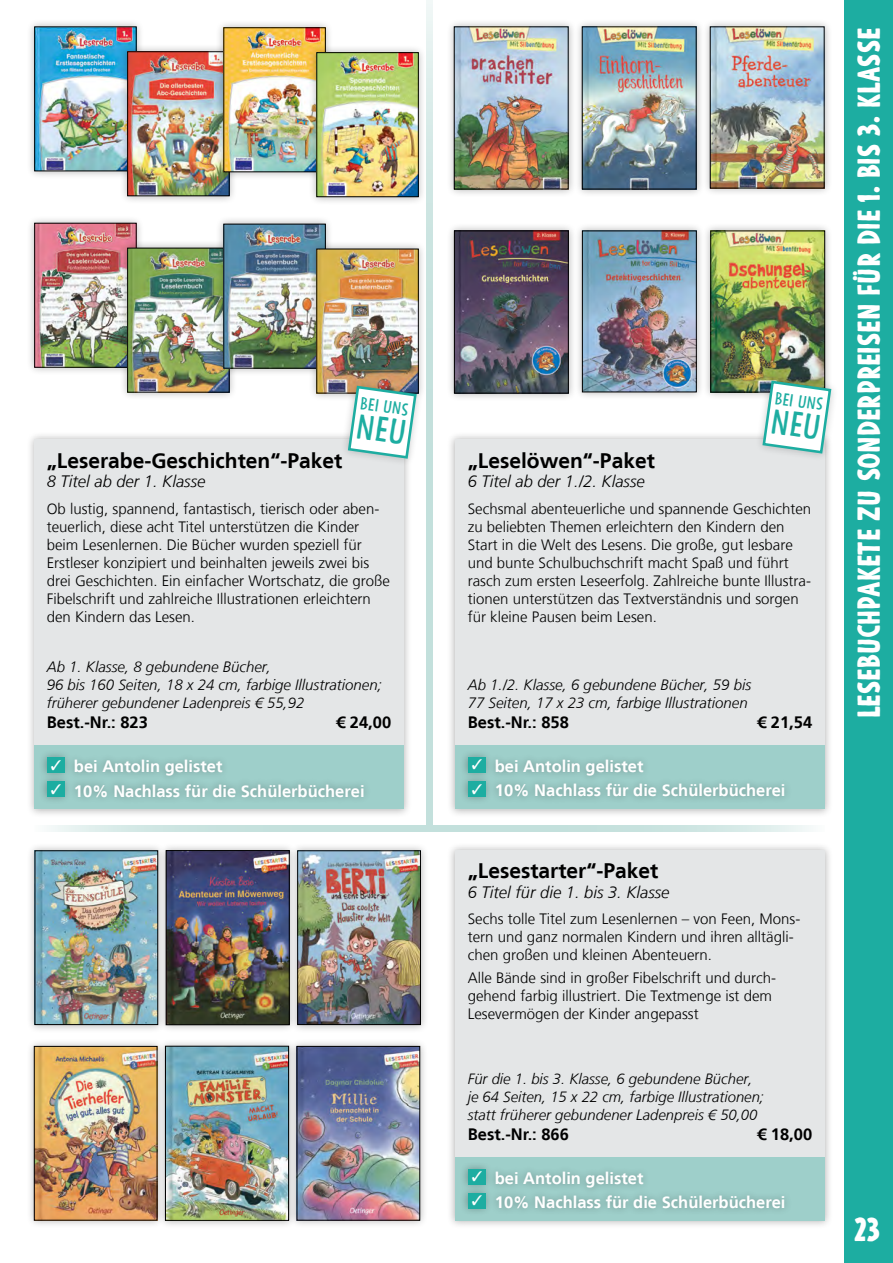
<style>
.page{position:relative;width:893px;height:1263px;background:#fff}
.page>*{position:absolute;margin:0;border:0;box-sizing:border-box;transform-origin:0 0}
.t1{font:900 31.5px "Argone";color:#fff}
.t2{font:900 30px "Argone";color:#fff}
.KS_Titel{font:700 21px "Frutiger LT";color:#000}
.KS_Zusätze{font:700 16.5px "Frutiger LT";color:#fff}
.KS_Titelzusatz{font:italic 300 16.5px "Frutiger LT";color:#000}
.KS_Bibliografie{font:700 16.5px "Frutiger LT";color:#000}
.t3{font:16.5px "Argone";color:#1dada1}
.KS_Fließtext{font:300 15px/18px "Frutiger LT";color:#000}
.KS_Bibliografie-2{font:italic 300 15px/18px "Frutiger LT";color:#000}
.KS_Bibliografie-3{font:italic 300 14.85px/17.9px "Frutiger LT";color:#000}
</style>
<div class="page">
<div style="left:844px;top:0;width:49px;height:1263px;background:#1dada1"></div>
<div style="left:447px;top:431px;width:386px;height:386px;background:#000;opacity:.3"></div>
<div style="left:455px;top:439px;width:370px;height:370px;background:#e4e6e7"></div>
<div style="left:26px;top:431px;width:386px;height:386px;background:#000;opacity:.3"></div>
<div style="left:34px;top:439px;width:370px;height:370px;background:#e4e6e7"></div>
<div style="left:447px;top:842px;width:386px;height:386px;background:#000;opacity:.3"></div>
<div style="left:455px;top:850px;width:370px;height:370px;background:#e4e6e7"></div>
<svg style="left:426px;top:0;width:7px;height:825px;fill:#c4e0dc"></svg>
<svg style="left:49px;top:825px;width:310px;height:7px;fill:#c9e3df"></svg>
<svg style="left:359px;top:825px;width:452px;height:7px;fill:#c4e0dc"></svg>
<div style="left:455px;top:745px;width:370px;height:64px;background:#9ecfca"></div>
<div style="left:460px;top:748px;width:333px;height:57px;background:#000;opacity:.3"></div>
<div style="left:468px;top:757px;width:18px;height:15px;background:#1dada1"></div>
<div style="left:468px;top:781px;width:18px;height:15px;background:#1dada1"></div>
<div style="left:455px;top:1157px;width:370px;height:63px;background:#9ecfca"></div>
<div style="left:34px;top:745px;width:370px;height:64px;background:#9ecfca"></div>
<div style="left:39px;top:749px;width:333px;height:56px;background:#000;opacity:.3"></div>
<div style="left:47px;top:757px;width:18px;height:15px;background:#1dada1"></div>
<div style="left:47px;top:781px;width:18px;height:15px;background:#1dada1"></div>
<div style="left:460px;top:1160px;width:333px;height:56px;background:#000;opacity:.3"></div>
<div style="left:468px;top:1169px;width:18px;height:15px;background:#1dada1"></div>
<div style="left:468px;top:1193px;width:18px;height:15px;background:#1dada1"></div>
<div style="left:157px;top:1038px;width:140px;height:190px;background:#000;opacity:.3"></div>
<img style="left:167px;top:1048px;width:120px;height:170px">
<div style="left:26px;top:1038px;width:140px;height:190px;background:#000;opacity:.3"></div>
<img style="left:36px;top:1048px;width:119px;height:170px">
<div style="left:34px;top:1046px;width:123px;height:174px;border:1px solid #000"></div>
<div style="left:288px;top:1038px;width:140px;height:190px;background:#000;opacity:.3"></div>
<img style="left:299px;top:1048px;width:119px;height:170px">
<div style="left:297px;top:1046px;width:123px;height:174px;border:1px solid #000"></div>
<div style="left:158px;top:842px;width:140px;height:191px;background:#000;opacity:.3"></div>
<img style="left:168px;top:852px;width:119px;height:171px">
<div style="left:166px;top:850px;width:123px;height:175px;border:1px solid #000"></div>
<div style="left:26px;top:842px;width:140px;height:191px;background:#000;opacity:.3"></div>
<img style="left:37px;top:852px;width:119px;height:171px">
<div style="left:35px;top:850px;width:123px;height:175px;border:1px solid #000"></div>
<div style="left:289px;top:842px;width:140px;height:191px;background:#000;opacity:.3"></div>
<img style="left:299px;top:852px;width:120px;height:171px">
<div style="left:297px;top:850px;width:124px;height:175px;border:1px solid #000"></div>
<div style="left:574px;top:18px;width:130px;height:180px;background:#000;opacity:.3"></div>
<img style="left:584px;top:29px;width:110px;height:158px">
<div style="left:582px;top:27px;width:114px;height:162px;border:1px solid #000"></div>
<div style="left:446px;top:18px;width:130px;height:180px;background:#000;opacity:.3"></div>
<img style="left:456px;top:29px;width:110px;height:158px">
<div style="left:454px;top:27px;width:114px;height:162px;border:1px solid #000"></div>
<div style="left:702px;top:18px;width:130px;height:179px;background:#000;opacity:.3"></div>
<img style="left:712px;top:29px;width:110px;height:157px">
<div style="left:702px;top:222px;width:131px;height:179px;background:#000;opacity:.3"></div>
<img style="left:712px;top:233px;width:111px;height:157px">
<div style="left:710px;top:231px;width:115px;height:161px;border:1px solid #000"></div>
<div style="left:574px;top:222px;width:131px;height:179px;background:#000;opacity:.3"></div>
<img style="left:584px;top:233px;width:111px;height:157px">
<div style="left:582px;top:231px;width:115px;height:161px;border:1px solid #000"></div>
<div style="left:446px;top:222px;width:131px;height:180px;background:#000;opacity:.3"></div>
<img style="left:456px;top:233px;width:111px;height:158px">
<div style="left:454px;top:231px;width:115px;height:162px;border:1px solid #000"></div>
<div style="left:755px;top:373px;width:84px;height:88px;background:#000;opacity:.2"></div>
<div style="left:26px;top:215px;width:118px;height:161px;background:#000;opacity:.3"></div>
<img style="left:36px;top:225px;width:98px;height:140px">
<div style="left:34px;top:223px;width:102px;height:144px;border:1px solid #000"></div>
<div style="left:26px;top:18px;width:118px;height:161px;background:#000;opacity:.3"></div>
<img style="left:36px;top:29px;width:98px;height:140px">
<div style="left:34px;top:27px;width:102px;height:144px;border:1px solid #000"></div>
<div style="left:119px;top:43px;width:118px;height:161px;background:#000;opacity:.3"></div>
<img style="left:129px;top:53px;width:98px;height:141px">
<div style="left:127px;top:51px;width:102px;height:145px;border:1px solid #000"></div>
<div style="left:215px;top:19px;width:119px;height:161px;background:#000;opacity:.3"></div>
<img style="left:226px;top:30px;width:98px;height:140px">
<div style="left:308px;top:44px;width:119px;height:161px;background:#000;opacity:.3"></div>
<img style="left:319px;top:54px;width:98px;height:141px">
<div style="left:317px;top:52px;width:102px;height:145px;border:1px solid #000"></div>
<div style="left:119px;top:240px;width:118px;height:161px;background:#000;opacity:.3"></div>
<img style="left:129px;top:250px;width:98px;height:140px">
<div style="left:127px;top:248px;width:102px;height:144px;border:1px solid #000"></div>
<div style="left:215px;top:216px;width:119px;height:161px;background:#000;opacity:.3"></div>
<img style="left:226px;top:226px;width:98px;height:140px">
<div style="left:308px;top:241px;width:119px;height:160px;background:#000;opacity:.3"></div>
<img style="left:319px;top:251px;width:98px;height:140px">
<div style="left:317px;top:249px;width:102px;height:144px;border:1px solid #000"></div>
<div style="left:340px;top:378px;width:84px;height:89px;background:#000;opacity:.2"></div>
<svg style="left:761px;top:379px;width:72px;height:76px"></svg>
<svg style="left:346px;top:384px;width:72px;height:76px"></svg>
<p class="t3" style="left:362px;top:393px;width:50px;rotate:8deg">Bei uns</p>
<p class="KS_Titel" style="left:47px;top:448px;width:297px">„Leserabe-Geschichten“-Paket</p>
<p class="KS_Titelzusatz" style="left:47px;top:472px;width:160px">8 Titel ab der 1. Klasse</p>
<p class="KS_Fließtext" style="left:47px;top:500px;width:345px">Ob lustig, spannend, fantastisch, tierisch oder aben&shy;teuerlich, diese acht Titel unterstützen die Kinder beim Lesenlernen. Die Bücher wurden speziell für Erstleser konzipiert und beinhalten jeweils zwei bis drei Geschichten. Ein einfacher Wortschatz, die große Fibelschrift und zahlreiche Illustrationen erleichtern den Kindern das Lesen.</p>
<p class="KS_Bibliografie-2" style="left:47px;top:658px;width:337px">Ab 1. Klasse, 8 gebundene Bücher,<br>96 bis 160 Seiten, 18 x 24 cm, farbige Illustrationen;</p>
<p class="KS_Bibliografie-3" style="left:47px;top:694px;width:259px">früherer gebundener Ladenpreis € 55,92</p>
<p class="KS_Bibliografie" style="left:47px;top:712px;width:103px">Best.-Nr.: 823</p>
<p class="KS_Bibliografie" style="left:336px;top:712px;width:57px">€ 24,00</p>
<p class="KS_Zusätze" style="left:74px;top:757px;width:150px">bei Antolin gelistet</p>
<p class="KS_Zusätze" style="left:74px;top:781px;width:292px">10% Nachlass für die Schülerbücherei</p>
<p class="t3" style="left:776px;top:388px;width:50px;rotate:8deg">Bei uns</p>
<p class="KS_Titel" style="left:468px;top:448px;width:189px">„Leselöwen“-Paket</p>
<p class="KS_Titelzusatz" style="left:468px;top:472px;width:178px">6 Titel ab der 1./2. Klasse</p>
<p class="KS_Fließtext" style="left:468px;top:500px;width:345px">Sechsmal abenteuerliche und spannende Geschichten zu beliebten Themen erleichtern den Kindern den Start in die Welt des Lesens. Die große, gut lesbare und bunte Schulbuchschrift macht Spaß und führt rasch zum ersten Leseerfolg. Zahlreiche bunte Illustra&shy;tionen unterstützen das Textverständnis und sorgen für kleine Pausen beim Lesen.</p>
<p class="KS_Bibliografie-2" style="left:468px;top:676px;width:285px">Ab 1./2. Klasse, 6 gebundene Bücher, 59 bis<br>77 Seiten, 17 x 23 cm, farbige Illustrationen</p>
<p class="KS_Bibliografie" style="left:468px;top:712px;width:103px">Best.-Nr.: 858</p>
<p class="KS_Bibliografie" style="left:757px;top:712px;width:57px">€ 21,54</p>
<p class="KS_Zusätze" style="left:495px;top:757px;width:150px">bei Antolin gelistet</p>
<p class="KS_Zusätze" style="left:495px;top:781px;width:292px">10% Nachlass für die Schülerbücherei</p>
<p class="KS_Titel" style="left:468px;top:858px;width:192px">„Lesestarter“-Paket</p>
<p class="KS_Titelzusatz" style="left:468px;top:883px;width:203px">6 Titel für die 1. bis 3. Klasse</p>
<p class="KS_Fließtext" style="left:468px;top:910px;width:334px">Sechs tolle Titel zum Lesenlernen – von Feen, Mons&shy;tern und ganz normalen Kindern und ihren alltägli&shy;chen großen und kleinen Abenteuern.</p>
<p class="KS_Fließtext" style="left:468px;top:968px;width:310px">Alle Bände sind in großer Fibelschrift und durch&shy;gehend farbig illustriert. Die Textmenge ist dem<br>Lesevermögen der Kinder angepasst</p>
<p class="KS_Bibliografie-3" style="left:468px;top:1070px;width:298px">Für die 1. bis 3. Klasse, 6 gebundene Bücher, je 64 Seiten, 15 x 22 cm, farbige Illustrationen;</p>
<p class="KS_Bibliografie-3" style="left:468px;top:1106px;width:291px">statt früherer gebundener Ladenpreis € 50,00</p>
<p class="KS_Bibliografie" style="left:468px;top:1124px;width:103px">Best.-Nr.: 866</p>
<p class="KS_Bibliografie" style="left:757px;top:1124px;width:57px">€ 18,00</p>
<p class="KS_Zusätze" style="left:495px;top:1169px;width:150px">bei Antolin gelistet</p>
<p class="KS_Zusätze" style="left:495px;top:1193px;width:292px">10% Nachlass für die Schülerbücherei</p>
<p class="t2" style="left:851px;top:718px;width:692px;rotate:-90deg">Lesebuchpakete zu sonderpreisen für die 1. bis 3. Klasse</p>
<p class="t1" style="left:854px;top:1211px;width:28px">23</p>
</div>
